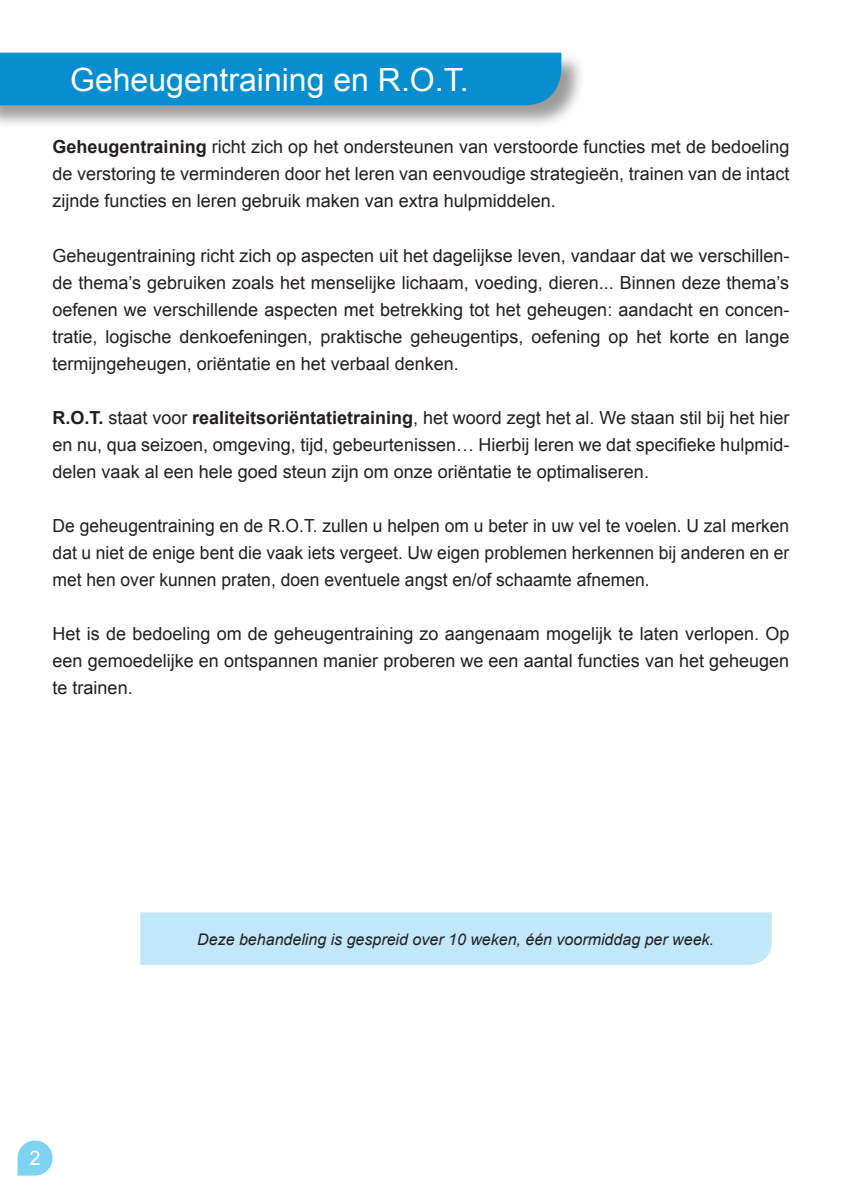
<style>
.page{position:relative;width:842px;height:1191px;background:#fff}
.page>*{position:absolute;margin:0;border:0;box-sizing:border-box;transform-origin:0 0}
._2_1_Titel_balk{font:32px "Arial";color:#fff}
.t1{font:20px "Arial";color:#fff}
._3_1_Bodytekst{font:18px/27px "Arial";color:#231f20;text-align:justify}
._3_3_Nota{font:italic 16px "Arial";color:#231f20}
.s1{font-weight:700}
</style>
<div class="page">
<svg style="left:18px;top:1140px;width:35px;height:35px"></svg>
<div style="left:0;top:53px;width:586px;height:77px;background:#231f20;opacity:.45"></div>
<div style="left:0;top:53px;width:561px;height:52px;background:#068ed0"></div>
<div style="left:140px;top:912px;width:632px;height:53px;background:#c0e7fa"></div>
<p class="_2_1_Titel_balk" style="left:70px;top:58px;width:400px">Geheugentraining en R.O.T.</p>
<p class="_3_1_Bodytekst" style="left:53px;top:134px;width:738px"><span class="s1">Geheugentraining</span> richt zich op het ondersteunen van verstoorde functies met de bedoeling de verstoring te verminderen door het leren van eenvoudige strategieën, trainen van de intact zijnde functies en leren gebruik maken van extra hulpmiddelen.</p>
<p class="_3_1_Bodytekst" style="left:53px;top:242px;width:738px">Geheugentraining richt zich op aspecten uit het dagelijkse leven, vandaar dat we verschillen&shy;de thema’s gebruiken zoals het menselijke lichaam, voeding, dieren... Binnen deze thema’s oefenen we verschillende aspecten met betrekking tot het geheugen: aandacht en concen&shy;tratie, logische denkoefeningen, praktische geheugentips, oefening op het korte en lange termijngeheugen, oriëntatie en het verbaal denken.</p>
<p class="_3_1_Bodytekst" style="left:53px;top:404px;width:738px"><span class="s1">R.O.T.</span> staat voor <span class="s1">realiteitsoriëntatietraining</span>, het woord zegt het al. We staan stil bij het hier en nu, qua seizoen, omgeving, tijd, gebeurtenissen… Hierbij leren we dat specifieke hulpmid&shy;delen vaak al een hele goed steun zijn om onze oriëntatie te optimaliseren.</p>
<p class="_3_1_Bodytekst" style="left:53px;top:512px;width:738px">De geheugentraining en de R.O.T. zullen u helpen om u beter in uw vel te voelen. U zal merken dat u niet de enige bent die vaak iets vergeet. Uw eigen problemen herkennen bij anderen en er met hen over kunnen praten, doen eventuele angst en/of schaamte afnemen.</p>
<p class="_3_1_Bodytekst" style="left:53px;top:620px;width:738px">Het is de bedoeling om de geheugentraining zo aangenaam mogelijk te laten verlopen. Op een gemoedelijke en ontspannen manier proberen we een aantal functies van het geheugen te trainen.</p>
<p class="t1" style="left:30px;top:1145px;width:13px">2</p>
<p class="_3_3_Nota" style="left:197px;top:928px;width:518px">Deze behandeling is gespreid over 10 weken, één voormiddag per week.</p>
</div>
